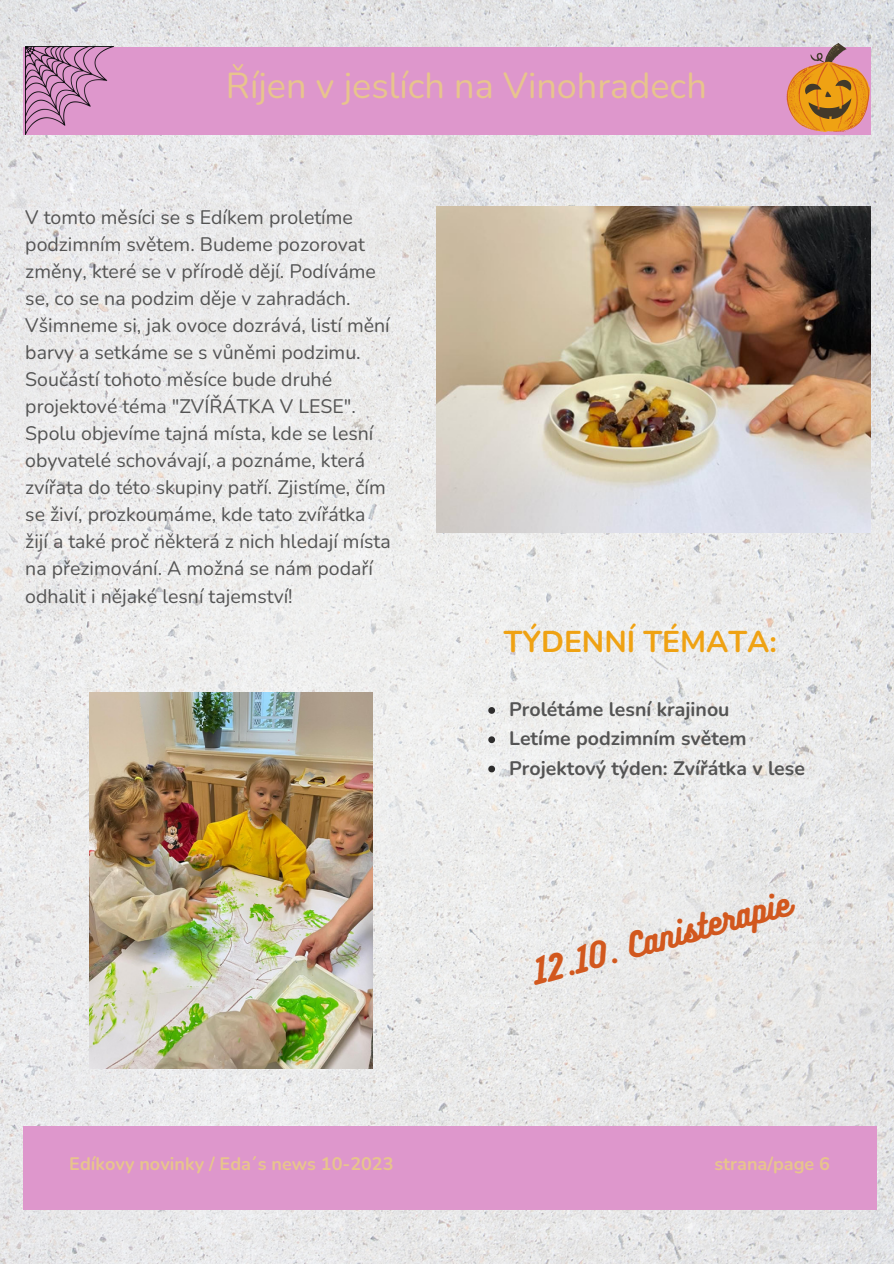
<style>
.page{position:relative;width:894px;height:1264px;background:#fff}
.page>*{position:absolute;margin:0;border:0;box-sizing:border-box;transform-origin:0 0}
.t1{font:36px "Nunito";color:#e8c48d}
.t2{font:30.9px "Bukhari Script";color:#d2581e}
.t3{font:700 30px "Nunito";color:#efa213}
.t4{font:19.5px/27px "Nunito";color:#545454}
.t5{font:700 19.5px "Nunito";color:#545454}
.t6{font:700 18px "Nunito";color:#e8c48d}
</style>
<div class="page">
<img style="left:0;top:0;width:893px;height:1263px">
<div style="left:823px;top:1126px;width:53px;height:82px;background:#de97cc"></div>
<div style="left:76px;top:1126px;width:747px;height:82px;background:#de97cc"></div>
<div style="left:23px;top:1126px;width:53px;height:82px;background:#de97cc"></div>
<div style="left:23px;top:47px;width:847px;height:88px;background:#de97cc"></div>
<img style="left:25px;top:47px;width:88px;height:88px">
<svg style="left:786px;top:43px;width:83px;height:89px"></svg>
<img style="left:436px;top:207px;width:434px;height:325px">
<img style="left:89px;top:692px;width:283px;height:376px">
<svg style="left:488px;top:707px;width:7px;height:6px"></svg>
<svg style="left:488px;top:736px;width:7px;height:7px"></svg>
<svg style="left:488px;top:765px;width:7px;height:7px"></svg>
<p class="t1" style="left:226px;top:62px;width:482px">Říjen v jeslích na Vinohradech</p>
<p class="t4" style="left:25px;top:204px;width:367px">V tomto měsíci se s Edíkem proletíme podzimním světem. Budeme pozorovat změny, které se v přírodě dějí. Podíváme se, co se na podzim děje v zahradách.<br>Všimneme si, jak ovoce dozrává, listí mění barvy a setkáme se s vůněmi podzimu.<br>Součástí tohoto měsíce bude druhé projektové téma "ZVÍŘÁTKA V LESE".<br>Spolu objevíme tajná místa, kde se lesní obyvatelé schovávají, a poznáme, která zvířata do této skupiny patří. Zjistíme, čím se živí, prozkoumáme, kde tato zvířátka žijí a také proč některá z nich hledají místa na přezimování. A možná se nám podaří odhalit i nějaké lesní tajemství!</p>
<p class="t3" style="left:503px;top:621px;width:274px">TÝDENNÍ TÉMATA:</p>
<p class="t5" style="left:509px;top:696px;width:222px">Prolétáme lesní krajinou</p>
<p class="t5" style="left:509px;top:725px;width:239px">Letíme podzimním světem</p>
<p class="t5" style="left:509px;top:755px;width:297px">Projektový týden: Zvířátka v lese</p>
<p class="t2" style="left:528px;top:952px;width:267px;rotate:-15deg">12.10. Canisterapie</p>
<p class="t6" style="left:69px;top:1151px;width:326px">Edíkovy novinky / Eda´s news 10-2023</p>
<p class="t6" style="left:714px;top:1151px;width:117px">strana/page 6</p>
</div>
